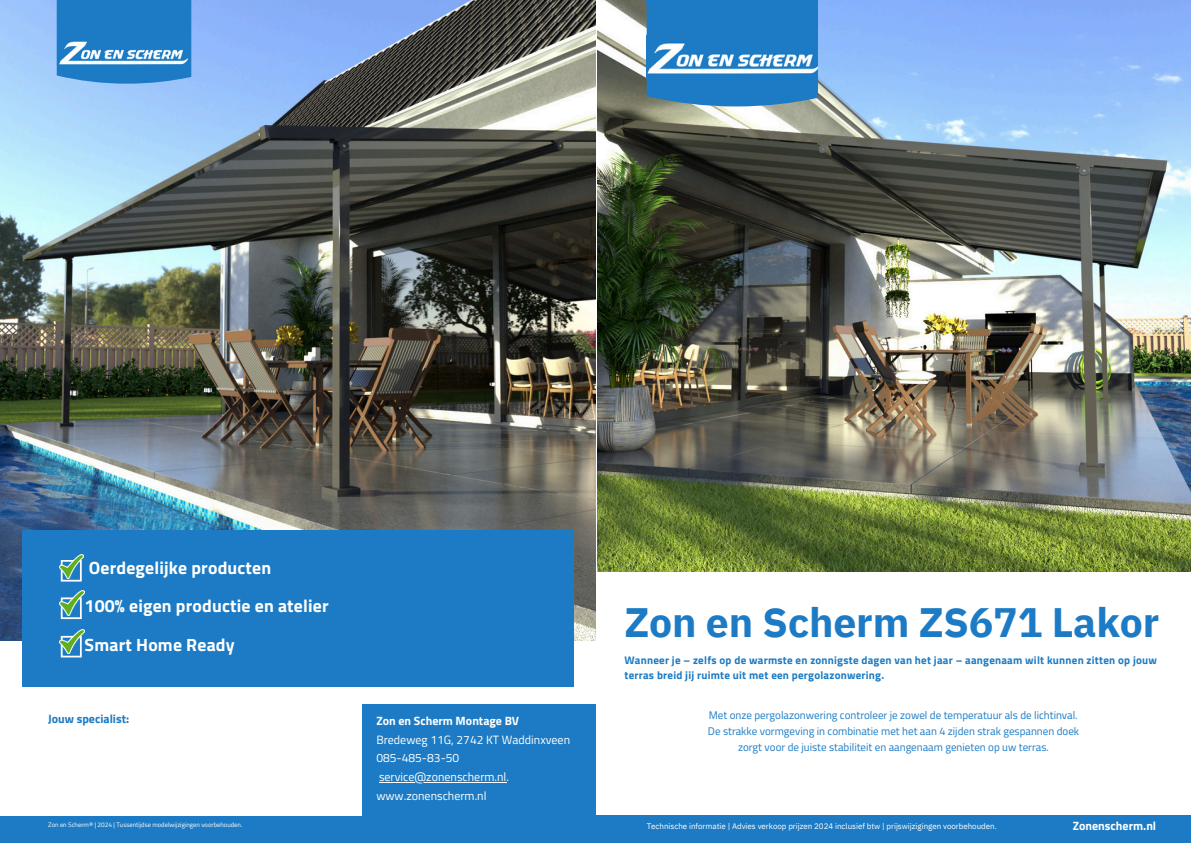
<style>
.page{position:relative;width:1191px;height:843px;background:#fff}
.page>*{position:absolute;margin:0;border:0;box-sizing:border-box;transform-origin:0 0}
.t1{font:700 41px "IBM Plex Sans";letter-spacing:-.005em;color:#1c7bc4}
.t2{font:700 17.7px/38.2px "Titillium Web";letter-spacing:.01em;color:#fff}
.t3{font:12px/18.8px "Titillium Web";color:#fff}
.t4{font:700 12px "Titillium Web";color:#1c7bc4}
.t5{font:700 12px "Titillium Web";color:#fff}
.t6{font:11px "Titillium Web";color:#1c7bc4}
.t7{font:700 11px/15.8px "Titillium Web";letter-spacing:.02em;color:#1c7bc4}
.t8{font:8px "IBM Plex Sans";letter-spacing:-.005em;color:#fff}
.t9{font:6.5px "Titillium Web";color:#fff}
.s1{font-weight:700}
</style>
<div class="page">
<img style="left:0;top:0;width:596px;height:640px">
<img style="left:597px;top:0;width:593px;height:571px">
<svg style="left:57px;top:0;width:134px;height:84px"></svg>
<div style="left:22px;top:530px;width:551px;height:156px;background:#1c7bc4"></div>
<svg style="left:61px;top:578px;width:21px;height:3px"></svg>
<svg style="left:61px;top:615px;width:21px;height:4px"></svg>
<svg style="left:61px;top:653px;width:21px;height:4px"></svg>
<div style="left:587px;top:815px;width:603px;height:27px;background:#1c7bc4"></div>
<div style="left:0;top:815px;width:604px;height:27px;background:#1c7bc4"></div>
<div style="left:361px;top:704px;width:234px;height:111px;background:#1c7bc4"></div>
<img style="left:59px;top:554px;width:24px;height:24px">
<img style="left:59px;top:590px;width:25px;height:25px">
<img style="left:59px;top:629px;width:25px;height:24px">
<img style="left:646px;top:0;width:171px;height:146px">
<img style="left:59px;top:0;width:129px;height:119px">
<hr style="left:379px;top:781px;width:127px;height:1px;background:#fff">
<p class="t2" style="left:85px;top:548px;width:245px">Oerdegelijke producten<br>100% eigen productie en atelier<br>Smart Home Ready</p>
<p class="t4" style="left:48px;top:709px;width:82px">Jouw specialist:</p>
<p class="t3" style="left:376px;top:710px;width:195px"><span class="s1">Zon en Scherm Montage BV<br></span>Bredeweg 11G, 2742 KT Waddinxveen<br>085-485-83-50</p>
<p class="t3" style="left:376px;top:767px;width:134px">service@zonenscherm.nl. www.zonenscherm.nl</p>
<h2 class="t9" style="left:48px;top:819px;width:196px">Zon en Scherm® | 2024 | Tussentijdse modelwijzigingen voorbehouden.</h2>
<p class="t1" style="left:624px;top:595px;width:536px">Zon en Scherm ZS671 Lakor</p>
<p class="t7" style="left:624px;top:651px;width:534px">Wanneer je – zelfs op de warmste en zonnigste dagen van het jaar – aangenaam wilt kunnen zitten op jouw terras breid jij ruimte uit met een pergolazonwering.</p>
<h1 class="t6" style="left:708px;top:706px;width:370px">Met onze pergolazonwering controleer je zowel de temperatuur als de lichtinval.</h1>
<p class="t6" style="left:708px;top:722px;width:372px">De strakke vormgeving in combinatie met het aan 4 zijden strak gespannen doek</p>
<p class="t6" style="left:738px;top:738px;width:312px">zorgt voor de juiste stabiliteit en aangenaam genieten op uw terras.</p>
<h2 class="t8" style="left:646px;top:820px;width:351px">Technische informatie | Advies verkoop prijzen 2024 inclusief btw | prijswijzigingen voorbehouden.</h2>
<p class="t5" style="left:1072px;top:816px;width:85px">Zonenscherm.nl</p>
</div>
